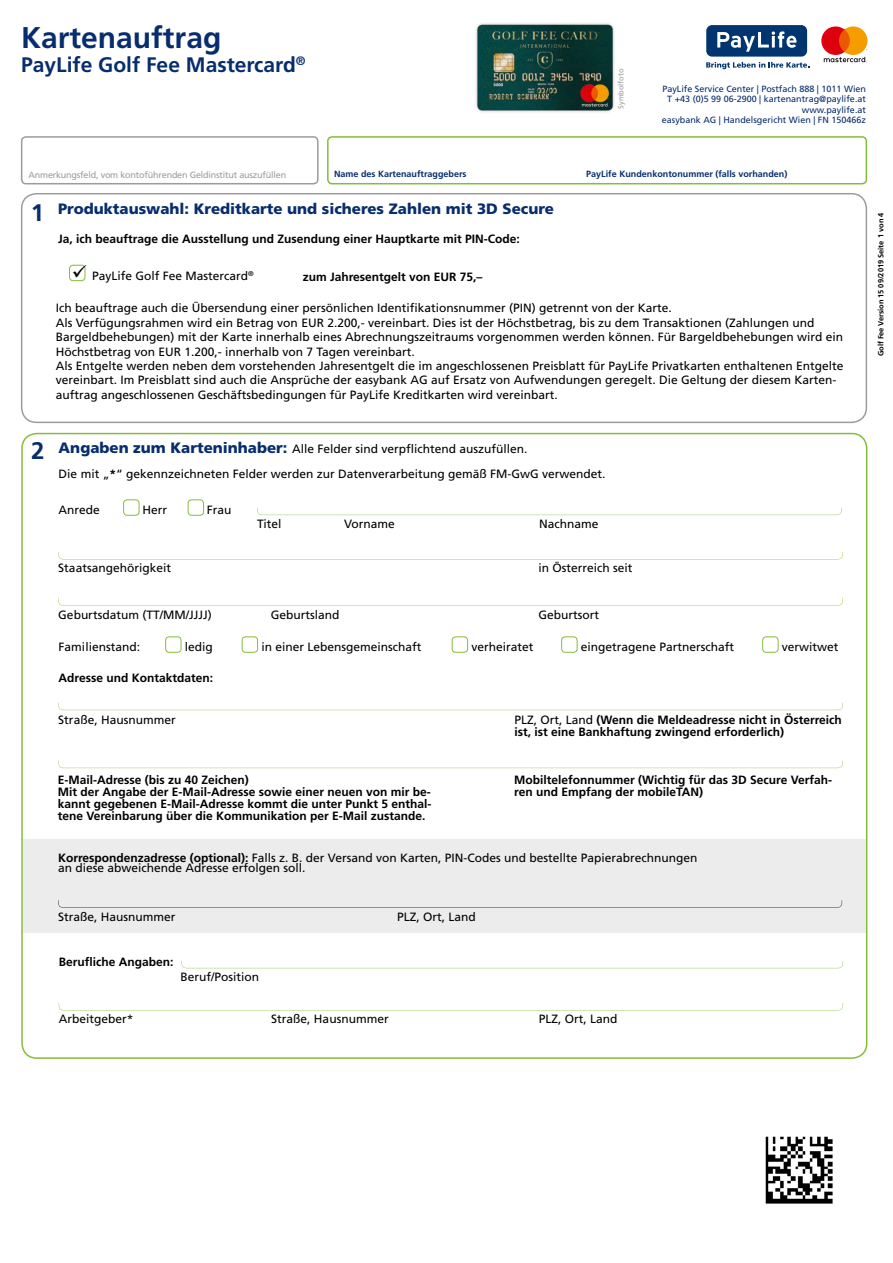
<style>
.page{position:relative;width:893px;height:1263px;background:#fff}
.page>*{position:absolute;margin:0;border:0;box-sizing:border-box;transform-origin:0 0}
.t1{font:700 30px "Frutiger LT Std";color:#072d6e}
.t2{font:700 24px "Frutiger LT Std";color:#072d6e}
.t3{font:700 21px "Frutiger LT Std";color:#072d6e}
.t4{font:900 15px "Frutiger LT Std";color:#072d6e}
.t5{font:12px/14.4px "Frutiger LT Std";color:#000}
.t6{font:700 12px/12px "Frutiger LT Std";color:#000}
.t7{font:9px/10.5px "Frutiger LT Std";color:#072d6e;text-align:right}
.t8{font:700 9px "Frutiger LT Std";color:#072d6e}
.t9{font:9px "Frutiger LT Std";letter-spacing:-.02em;color:#9c9c9d}
.t10{font:700 7.5px "Frutiger LT Std";letter-spacing:-.01em;color:#000}
.t11{font:7.5px "Frutiger LT Std";color:#9c9c9d}
.s1{font-weight:900;font-size:15px;color:#072d6e}
.s2{font-weight:700}
.s3{font-weight:400}
</style>
<div class="page">
<div style="left:22px;top:839px;width:844px;height:93px;background:#ececec"></div>
<svg style="left:58px;top:900px;width:784px;height:8px"></svg>
<svg style="left:58px;top:552px;width:785px;height:7px"></svg>
<svg style="left:58px;top:598px;width:785px;height:8px"></svg>
<div style="left:165px;top:636px;width:17px;height:17px;border:1px solid #85bd39;border-radius:4px"></div>
<div style="left:242px;top:636px;width:16px;height:17px;border:1px solid #85bd39;border-radius:4px"></div>
<div style="left:452px;top:636px;width:16px;height:17px;border:1px solid #85bd39;border-radius:4px"></div>
<div style="left:561px;top:636px;width:17px;height:17px;border:1px solid #85bd39;border-radius:4px"></div>
<div style="left:762px;top:636px;width:17px;height:17px;border:1px solid #85bd39;border-radius:4px"></div>
<div style="left:123px;top:499px;width:17px;height:17px;border:1px solid #85bd39;border-radius:4px"></div>
<div style="left:188px;top:499px;width:16px;height:17px;border:1px solid #85bd39;border-radius:4px"></div>
<svg style="left:58px;top:703px;width:785px;height:7px"></svg>
<svg style="left:257px;top:508px;width:585px;height:7px"></svg>
<svg style="left:58px;top:761px;width:785px;height:7px"></svg>
<svg style="left:182px;top:961px;width:661px;height:7px"></svg>
<div style="left:21px;top:193px;width:846px;height:230px;border:2px solid #9c9c9d;border-radius:15px"></div>
<div style="left:21px;top:136px;width:298px;height:48px;border:2px solid #9c9c9d;border-radius:4px"></div>
<div style="left:327px;top:136px;width:540px;height:48px;border:2px solid #85bd39;border-radius:4px"></div>
<img style="left:476px;top:23px;width:139px;height:89px">
<div style="left:69px;top:265px;width:16px;height:16px;border:1px solid #85bd39;border-radius:4px"></div>
<div style="left:706px;top:25px;width:101px;height:32px;background:#00356f;border-radius:6px"></div>
<svg style="left:717px;top:31px;width:79px;height:21px"></svg>
<svg style="left:706px;top:62px;width:103px;height:7px"></svg>
<svg style="left:821px;top:26px;width:46px;height:36px"></svg>
<img style="left:765px;top:1136px;width:68px;height:68px">
<svg style="left:73px;top:264px;width:13px;height:13px"></svg>
<h1 class="t1" style="left:21px;top:20px;width:202px">Kartenauftrag</h1>
<h3 class="t3" style="left:21px;top:53px;width:286px">PayLife Golf Fee Mastercard<sup>®</sup></h3>
<p class="t11" style="left:617px;top:109px;width:42px;rotate:-90deg">Symbolfoto</p>
<p class="t7" style="left:662px;top:84px;width:206px">PayLife Service Center | Postfach 888 | 1011 Wien T +43 (0)5 99 06-2900 | kartenantrag@paylife.at www.paylife.at<br>easybank AG | Handelsgericht Wien | FN 150466z</p>
<p class="t9" style="left:29px;top:169px;width:259px">Anmerkungsfeld, vom kontoführenden Geldinstitut auszufüllen</p>
<p class="t8" style="left:334px;top:169px;width:134px">Name des Kartenauftraggebers</p>
<p class="t8" style="left:586px;top:169px;width:203px">PayLife Kundenkontonummer (falls vorhanden)</p>
<h2 class="t2" style="left:31px;top:199px;width:15px">1</h2>
<p class="t4" style="left:58px;top:200px;width:497px">Produktauswahl: Kreditkarte und sicheres Zahlen mit 3D Secure</p>
<p class="t6" style="left:58px;top:233px;width:463px">Ja, ich beauftrage die Ausstellung und Zusendung einer Hauptkarte mit PIN-Code:</p>
<p class="t5" style="left:92px;top:268px;width:163px">PayLife Golf Fee Mastercard<sup>®</sup></p>
<p class="t6" style="left:303px;top:271px;width:181px">zum Jahresentgelt von EUR 75,–</p>
<p class="t5" style="left:56px;top:301px;width:789px">Ich beauftrage auch die Übersendung einer persönlichen Identifikationsnummer (PIN) getrennt von der Karte.<br>Als Verfügungsrahmen wird ein Betrag von EUR 2.200,- vereinbart. Dies ist der Höchstbetrag, bis zu dem Transaktionen (Zahlungen und Bargeldbehebungen) mit der Karte innerhalb eines Abrechnungszeitraums vorgenommen werden können. Für Bargeldbehebungen wird ein Höchstbetrag von EUR 1.200,- innerhalb von 7 Tagen vereinbart.<br>Als Entgelte werden neben dem vorstehenden Jahresentgelt die im angeschlossenen Preisblatt für PayLife Privatkarten enthaltenen Entgelte vereinbart. Im Preisblatt sind auch die Ansprüche der easybank AG auf Ersatz von Aufwendungen geregelt. Die Geltung der diesem Karten&shy;auftrag angeschlossenen Geschäftsbedingungen für PayLife Kreditkarten wird vereinbart.</p>
<h2 class="t2" style="left:31px;top:437px;width:15px">2</h2>
<p class="t5" style="left:59px;top:436px;width:548px;line-height:25.5px"><span class="s1">Angaben zum Karteninhaber:</span> Alle Felder sind verpflichtend auszufüllen.<br>Die mit „<span class="s2">*</span>“ gekennzeichneten Felder werden zur Datenverarbeitung gemäß FM-GwG verwendet.</p>
<p class="t5" style="left:59px;top:503px;width:43px">Anrede</p>
<p class="t5" style="left:142px;top:503px;width:26px">Herr</p>
<p class="t5" style="left:207px;top:503px;width:26px">Frau</p>
<p class="t5" style="left:257px;top:517px;width:26px">Titel</p>
<p class="t5" style="left:344px;top:517px;width:52px">Vorname</p>
<p class="t5" style="left:539px;top:517px;width:61px">Nachname</p>
<p class="t5" style="left:58px;top:561px;width:114px">Staatsangehörigkeit</p>
<p class="t5" style="left:538px;top:561px;width:96px">in Österreich seit</p>
<p class="t5" style="left:58px;top:607px;width:155px">Geburtsdatum (TT/MM/JJJJ)</p>
<p class="t5" style="left:271px;top:607px;width:70px">Geburtsland</p>
<p class="t5" style="left:538px;top:607px;width:62px">Geburtsort</p>
<p class="t5" style="left:59px;top:640px;width:83px">Familienstand:</p>
<p class="t5" style="left:185px;top:640px;width:30px">ledig</p>
<p class="t5" style="left:261px;top:640px;width:162px">in einer Lebensgemeinschaft</p>
<p class="t5" style="left:471px;top:640px;width:64px">verheiratet</p>
<p class="t5" style="left:581px;top:640px;width:155px">eingetragene Partnerschaft</p>
<p class="t5" style="left:782px;top:640px;width:58px">verwitwet</p>
<p class="t6" style="left:59px;top:672px;width:156px">Adresse und Kontaktdaten:</p>
<p class="t5" style="left:58px;top:712px;width:119px">Straße, Hausnummer</p>
<p class="t6" style="left:514px;top:713px;width:329px"><span class="s3">PLZ, Ort, Land</span> (Wenn die Meldeadresse nicht in Österreich ist, ist eine Bankhaftung zwingend erforderlich)</p>
<p class="t6" style="left:58px;top:774px;width:375px">E-Mail-Adresse (bis zu 40 Zeichen)<br>Mit der Angabe der E-Mail-Adresse sowie einer neuen von mir be&shy;kannt gegebenen E-Mail-Adresse kommt die unter Punkt 5 enthal&shy;tene Vereinbarung über die Kommunikation per E-Mail zustande.</p>
<p class="t6" style="left:514px;top:774px;width:319px">Mobiltelefonnummer (Wichtig für das 3D Secure Verfah&shy;ren und Empfang der mobileTAN)</p>
<p class="t5" style="left:58px;top:852px;width:641px;line-height:10.5px"><span class="s2">Korrespondenzadresse (optional):</span> Falls z. B. der Versand von Karten, PIN-Codes und bestellte Papierabrechnungen an diese abweichende Adresse erfolgen soll.</p>
<p class="t5" style="left:58px;top:909px;width:119px">Straße, Hausnummer</p>
<p class="t5" style="left:397px;top:909px;width:80px">PLZ, Ort, Land</p>
<p class="t6" style="left:59px;top:956px;width:116px">Berufliche Angaben:</p>
<p class="t5" style="left:180px;top:970px;width:80px">Beruf/Position</p>
<p class="t5" style="left:59px;top:1012px;width:76px">Arbeitgeber*</p>
<p class="t5" style="left:271px;top:1012px;width:119px">Straße, Hausnummer</p>
<p class="t5" style="left:539px;top:1012px;width:80px">PLZ, Ort, Land</p>
<p class="t10" style="left:876px;top:356px;width:145px;rotate:-90deg">Golf Fee Version 15 09/2019 Seite 1 von 4</p>
</div>
